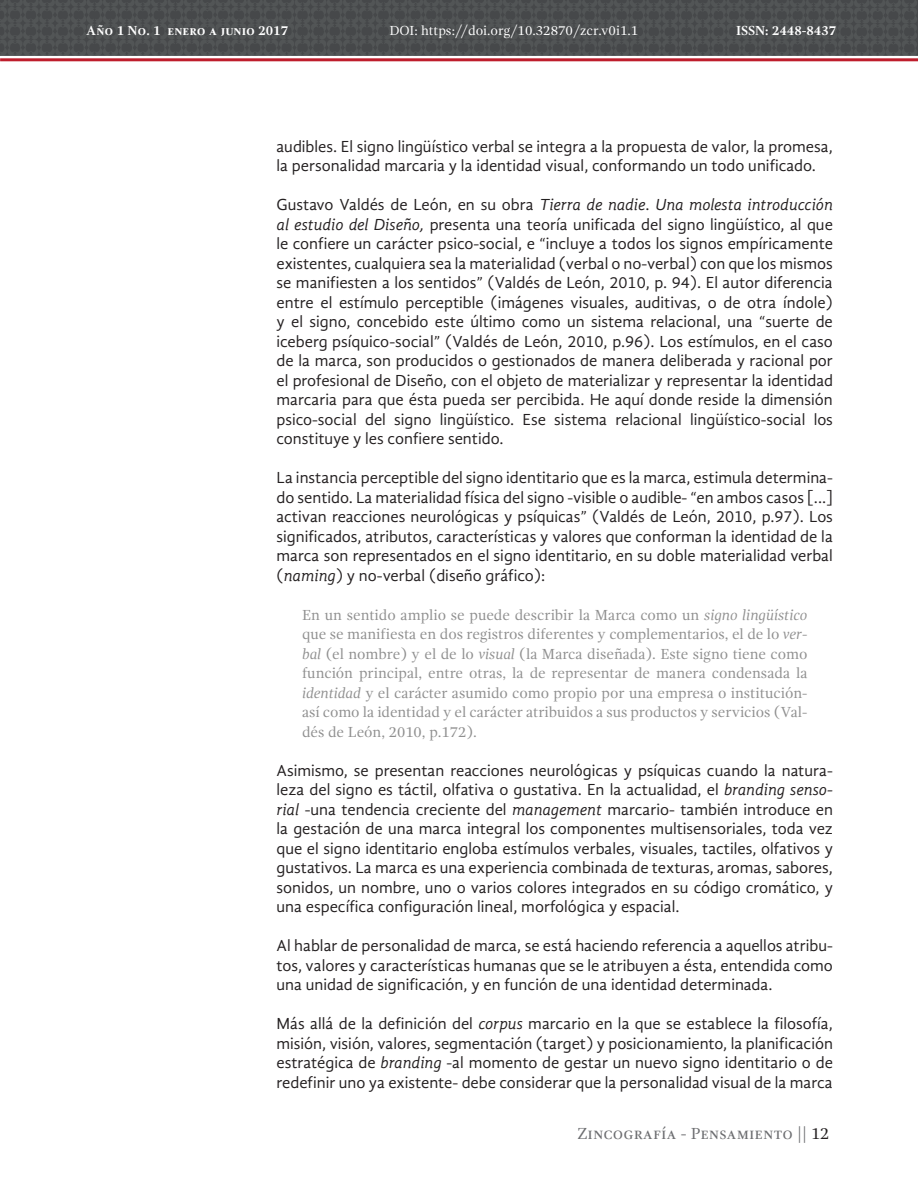
<style>
.page{position:relative;width:918px;height:1188px;background:#fff}
.page>*{position:absolute;margin:0;border:0;box-sizing:border-box;transform-origin:0 0}
.t1{font:16.5px/19.5px "Gandhi Sans";color:#231f20;text-align:justify}
.t2{font:16.5px "Gandhi Serif";color:#6c6d70}
.CITAS{font:15px/19.5px "Gandhi Serif";color:#8f8f8f;text-align:justify}
.t3{font:13.5px "Gandhi Serif";color:#fff}
.t4{font:700 13.5px "Gandhi Serif";color:#fff}
.s1{font-style:italic}
.s2{color:#231f20}
</style>
<div class="page">
<div style="left:0;top:0;width:918px;height:56px;background:#4c4f50"></div>
<hr style="left:0;top:58px;width:918px;height:3px;background:#be1d2c">
<p class="t4" style="left:86px;top:23px;width:203px">Año 1 No. 1 enero a junio 2017</p>
<p class="t3" style="left:389px;top:23px;width:250px">DOI: https://doi.org/10.32870/zcr.v0i1.1</p>
<p class="t4" style="left:736px;top:23px;width:102px">ISSN: 2448-8437</p>
<p class="t1" style="left:277px;top:136px;width:558px">audibles. El signo lingüístico verbal se integra a la propuesta de valor, la promesa, la personalidad marcaria y la identidad visual, conformando un todo unificado.</p>
<p class="t1" style="left:277px;top:195px;width:558px">Gustavo Valdés de León, en su obra <span class="s1">Tierra de nadie</span>. <span class="s1">Una molesta introducción al estudio del Diseño,</span> presenta una teoría unificada del signo lingüístico, al que le confiere un carácter psico-social, e “incluye a todos los signos empíricamente existentes, cualquiera sea la materialidad (verbal o no-verbal) con que los mismos se manifiesten a los sentidos” (Valdés de León, 2010, p. 94). El autor diferencia entre el estímulo perceptible (imágenes visuales, auditivas, o de otra índole) y el signo, concebido este último como un sistema relacional, una “suerte de iceberg psíquico-social” (Valdés de León, 2010, p.96). Los estímulos, en el caso de la marca, son producidos o gestionados de manera deliberada y racional por el profesional de Diseño, con el objeto de materializar y representar la identidad marcaria para que ésta pueda ser percibida. He aquí donde reside la dimensión psico-social del signo lingüístico. Ese sistema relacional lingüístico-social los constituye y les confiere sentido.</p>
<p class="t1" style="left:277px;top:468px;width:558px">La instancia perceptible del signo identitario que es la marca, estimula determina&shy;do sentido. La materialidad física del signo -visible o audible- “en ambos casos [...] activan reacciones neurológicas y psíquicas” (Valdés de León, 2010, p.97). Los significados, atributos, características y valores que conforman la identidad de la marca son representados en el signo identitario, en su doble materialidad verbal (<span class="s1">naming</span>) y no-verbal (diseño gráfico):</p>
<p class="CITAS" style="left:302px;top:605px;width:507px">En un sentido amplio se puede describir la Marca como un <span class="s1">signo lingüístico </span>que se manifiesta en dos registros diferentes y complementarios, el de lo <span class="s1">ver&shy;bal</span> (el nombre) y el de lo <span class="s1">visual</span> (la Marca diseñada). Este signo tiene como función principal, entre otras, la de representar de manera condensada la <span class="s1">identidad</span> y el carácter asumido como propio por una empresa o institución&shy;así como la identidad y el carácter atribuidos a sus productos y servicios (Val&shy;dés de León, 2010, p.172).</p>
<p class="t1" style="left:277px;top:760px;width:558px">Asimismo, se presentan reacciones neurológicas y psíquicas cuando la natura&shy;leza del signo es táctil, olfativa o gustativa. En la actualidad, el <span class="s1">branding senso&shy;rial</span> -una tendencia creciente del <span class="s1">management</span> marcario- también introduce en la gestación de una marca integral los componentes multisensoriales, toda vez que el signo identitario engloba estímulos verbales, visuales, tactiles, olfativos y gustativos. La marca es una experiencia combinada de texturas, aromas, sabores, sonidos, un nombre, uno o varios colores integrados en su código cromático, y una específica configuración lineal, morfológica y espacial.</p>
<p class="t1" style="left:277px;top:936px;width:558px">Al hablar de personalidad de marca, se está haciendo referencia a aquellos atribu&shy;tos, valores y características humanas que se le atribuyen a ésta, entendida como una unidad de significación, y en función de una identidad determinada.</p>
<p class="t1" style="left:277px;top:1014px;width:558px">Más allá de la definición del <span class="s1">corpus</span> marcario en la que se establece la filosofía, misión, visión, valores, segmentación (target) y posicionamiento, la planificación estratégica de <span class="s1">branding</span> -al momento de gestar un nuevo signo identitario o de redefinir uno ya existente- debe considerar que la personalidad visual de la marca</p>
<p class="t2" style="left:577px;top:1124px;width:253px">Zincografía - Pensamiento || <span class="s2">12</span></p>
</div>
